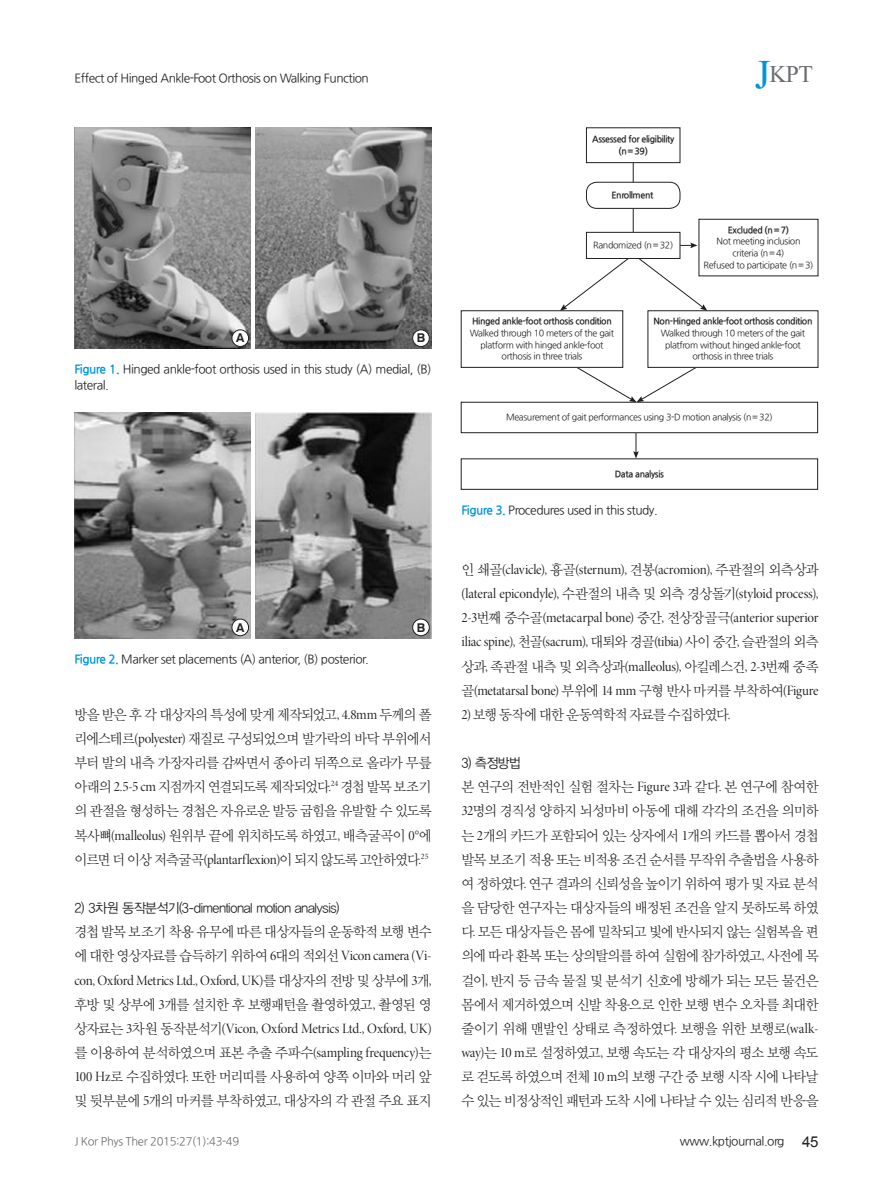
<style>
.page{position:relative;width:893px;height:1191px;background:#fff}
.page>*{position:absolute;margin:0;border:0;box-sizing:border-box;transform-origin:0 0}
.t1{font:30px "Aparajita";color:#6c6d70}
.본문{font:14.25px/24.2px "YDVY Mj O32";letter-spacing:-.065em;color:#231f20;text-align:justify;scale:.96 1}
.본문-2{font:14.25px/24.2px "Minion Pro Disp";letter-spacing:-.015em;color:#231f20;text-align:justify;scale:.96 1}
.본문_소제목1{font:13.5px "YDVYGO32";letter-spacing:-.03em;color:#231f20;scale:.95 1}
.t2{font:700 12.15px "Swiss 721 BT";color:#231f20}
.표_제목__그림_설명{font:12px/15.6px "Nanum Gothic OTF";letter-spacing:-.04em;color:#231f20}
.t3{font:11.25px "Nanum Gothic OTF";letter-spacing:-.03em;color:#6c6d70}
.그림지문_7_5pt{font:9px/11.7px "Nanum Gothic OTF";letter-spacing:-.04em;color:#231f20;text-align:center}
.그림지문_7_5pt-2{font:9px "Nanum Gothic OTF Bold";letter-spacing:-.04em;color:#231f20}
.s1{font-family:"Nanum Gothic OTF Bold";color:#0095d9}
.s2{font-family:"Minion Pro Disp"}
.s3{font-family:"Rotis Sans Serif Std"}
.s4{font-size:51px;color:#0095d9}
.s5{font-family:"YDVY Mj O32"}
.s6{font-family:"Arial";font-size:15px}
</style>
<div class="page">
<img style="left:74px;top:128px;width:177px;height:221px">
<img style="left:255px;top:128px;width:177px;height:221px">
<div style="left:232px;top:330px;width:17px;height:16px;background:#fff;border-radius:50%"></div>
<div style="left:232px;top:330px;width:17px;height:17px;border:1px solid #231f20;border-radius:50%"></div>
<div style="left:413px;top:330px;width:16px;height:16px;background:#fff;border-radius:50%"></div>
<div style="left:412px;top:330px;width:17px;height:17px;border:1px solid #231f20;border-radius:50%"></div>
<img style="left:74px;top:412px;width:177px;height:226px">
<img style="left:255px;top:412px;width:177px;height:226px">
<div style="left:232px;top:619px;width:17px;height:16px;background:#fff;border-radius:50%"></div>
<div style="left:232px;top:619px;width:17px;height:17px;border:1px solid #231f20;border-radius:50%"></div>
<div style="left:413px;top:619px;width:16px;height:16px;background:#fff;border-radius:50%"></div>
<div style="left:412px;top:619px;width:17px;height:17px;border:1px solid #231f20;border-radius:50%"></div>
<hr style="left:633px;top:161px;width:1px;height:74px;background:#231f20">
<svg style="left:680px;top:242px;width:17px;height:6px"></svg>
<svg style="left:633px;top:433px;width:6px;height:25px"></svg>
<svg style="left:639px;top:257px;width:68px;height:54px"></svg>
<svg style="left:561px;top:358px;width:151px;height:44px"></svg>
<svg style="left:560px;top:257px;width:69px;height:54px"></svg>
<div style="left:586px;top:128px;width:94px;height:35px;border:1px solid #231f20"></div>
<div style="left:586px;top:182px;width:94px;height:26px;background:#fff;border-radius:10px"></div>
<div style="left:586px;top:182px;width:94px;height:26px;border:1px solid #231f20;border-radius:10px"></div>
<div style="left:699px;top:219px;width:119px;height:57px;background:#fff"></div>
<div style="left:699px;top:219px;width:119px;height:57px;border:1px solid #231f20"></div>
<div style="left:461px;top:402px;width:357px;height:31px;border:1px solid #231f20"></div>
<div style="left:586px;top:232px;width:94px;height:26px;background:#fff"></div>
<div style="left:586px;top:232px;width:94px;height:27px;border:1px solid #231f20"></div>
<div style="left:648px;top:311px;width:170px;height:56px;background:#fff"></div>
<div style="left:648px;top:310px;width:170px;height:57px;border:1px solid #231f20"></div>
<div style="left:461px;top:311px;width:162px;height:56px;background:#fff"></div>
<div style="left:461px;top:310px;width:162px;height:57px;border:1px solid #231f20"></div>
<p class="표_제목__그림_설명" style="left:74px;top:70px;width:296px">Effect of Hinged Ankle-Foot Orthosis on Walking Function</p>
<p class="t2" style="left:236px;top:331px;width:10px">A</p>
<p class="t2" style="left:417px;top:331px;width:10px">B</p>
<p class="표_제목__그림_설명" style="left:74px;top:361px;width:359px"><span class="s1">Figure 1.</span> Hinged ankle-foot orthosis used in this study (A) medial, (B) lateral.</p>
<p class="t2" style="left:236px;top:620px;width:10px">A</p>
<p class="t2" style="left:417px;top:620px;width:10px">B</p>
<p class="표_제목__그림_설명" style="left:74px;top:650px;width:296px"><span class="s1">Figure 2.</span> Marker set placements (A) anterior, (B) posterior.</p>
<p class="본문" style="left:74px;top:701px;width:374px">방을 받은 후 각 대상자의 특성에 맞게 제작되었고<span class="s2">, 4.8mm</span> 두께의 폴 리에스테르<span class="s2">(polyester)</span> 재질로 구성되었으며 발가락의 바닥 부위에서 부터 발의 내측 가장자리를 감싸면서 종아리 뒤쪽으로 올라가 무릎 아래의 <span class="s2">2.5-5 cm</span> 지점까지 연결되도록 제작되었다<span class="s2">.</span><sup>24</sup> 경첩 발목 보조기 의 관절을 형성하는 경첩은 자유로운 발등 굽힘을 유발할 수 있도록 복사뼈<span class="s2">(malleolus)</span> 원위부 끝에 위치하도록 하였고<span class="s2">,</span> 배측굴곡이 <span class="s2">0°</span>에 이르면 더 이상 저측굴곡<span class="s2">(plantarflexion)</span>이 되지 않도록 고안하였다<span class="s2">.</span><sup>25</sup></p>
<p class="본문_소제목1" style="left:74px;top:898px;width:280px">2) 3차원 동작분석기(3<span class="s3">-</span>dimentional motion analysis)</p>
<p class="본문" style="left:74px;top:919px;width:374px">경첩 발목 보조기 착용 유무에 따른 대상자들의 운동학적 보행 변수 에 대한 영상자료를 습득하기 위하여 <span class="s2">6</span>대의 적외선 <span class="s2">Vicon camera (Vi&shy;con, Oxford Metrics Ltd., Oxford, UK)</span>를 대상자의 전방 및 상부에 <span class="s2">3</span>개<span class="s2">, </span>후방 및 상부에 <span class="s2">3</span>개를 설치한 후 보행패턴을 촬영하였고<span class="s2">,</span> 촬영된 영 상자료는 <span class="s2">3</span>차원 동작분석기<span class="s2">(Vicon, Oxford Metrics Ltd., Oxford, UK) </span>를 이용하여 분석하였으며 표본 추출 주파수<span class="s2">(sampling frequency)</span>는 <span class="s2">100 Hz</span>로 수집하였다<span class="s2">.</span> 또한 머리띠를 사용하여 양쪽 이마와 머리 앞 및 뒷부분에 <span class="s2">5</span>개의 마커를 부착하였고<span class="s2">,</span> 대상자의 각 관절 주요 표지</p>
<p class="t3" style="left:74px;top:1134px;width:166px">J Kor Phys Ther 2015:27(1):43-49</p>
<p class="그림지문_7_5pt-2" style="left:592px;top:134px;width:84px">Assessed for eligibility</p>
<p class="그림지문_7_5pt-2" style="left:618px;top:146px;width:31px">(n= 39)</p>
<p class="그림지문_7_5pt-2" style="left:611px;top:190px;width:43px">Enrollment</p>
<p class="그림지문_7_5pt" style="left:593px;top:239px;width:82px">Randomized (n= 32)</p>
<h1 class="t1" style="left:755px;top:60px;width:60px"><span class="s4">J</span>KPT</h1>
<p class="그림지문_7_5pt-2" style="left:728px;top:225px;width:63px">Excluded (n= 7)</p>
<p class="그림지문_7_5pt" style="left:716px;top:235px;width:85px">Not meeting inclusion</p>
<p class="그림지문_7_5pt" style="left:732px;top:247px;width:54px">criteria (n= 4)</p>
<p class="그림지문_7_5pt" style="left:703px;top:259px;width:112px">Refused to participate (n= 3)</p>
<p class="그림지문_7_5pt-2" style="left:472px;top:317px;width:141px">Hinged ankle-foot orthosis condition</p>
<p class="그림지문_7_5pt" style="left:470px;top:327px;width:146px">Walked through 10 meters of the gait platform with hinged ankle-foot orthosis in three trials</p>
<p class="그림지문_7_5pt-2" style="left:653px;top:317px;width:161px">Non-Hinged ankle-foot orthosis condition</p>
<p class="그림지문_7_5pt" style="left:661px;top:327px;width:146px">Walked through 10 meters of the gait platfrom without hinged ankle-foot orthosis in three trials</p>
<p class="그림지문_7_5pt" style="left:506px;top:411px;width:268px">Measurement of gait performances using 3-D motion analysis (n= 32)</p>
<p class="그림지문_7_5pt-2" style="left:615px;top:469px;width:51px">Data analysis</p>
<p class="표_제목__그림_설명" style="left:461px;top:502px;width:198px"><span class="s1">Figure 3.</span> Procedures used in this study.</p>
<p class="본문-2" style="left:461px;top:557px;width:374px"><span class="s5">인 쇄골</span>(clavicle), <span class="s5">흉골</span>(sternum), <span class="s5">견봉</span>(acromion), <span class="s5">주관절의 외측상과 </span>(lateral epicondyle), <span class="s5">수관절의 내측 및 외측 경상돌기</span>(styloid process), 2-3<span class="s5">번째 중수골</span>(metacarpal bone) <span class="s5">중간</span>, <span class="s5">전상장골극</span>(anterior superior iliac spine), <span class="s5">천골</span>(sacrum), <span class="s5">대퇴와 경골</span>(tibia) <span class="s5">사이 중간</span>, <span class="s5">슬관절의 외측 상과</span>, <span class="s5">족관절 내측 및 외측상과</span>(malleolus), <span class="s5">아킬레스건</span>, 2-3<span class="s5">번째 중족 골</span>(metatarsal bone) <span class="s5">부위에</span> 14 mm <span class="s5">구형 반사 마커를 부착하여</span>(Figure</p>
<p class="본문" style="left:461px;top:701px;width:282px"><span class="s2">2)</span> 보행 동작에 대한 운동역학적 자료를 수집하였다<span class="s2">.</span></p>
<p class="본문_소제목1" style="left:461px;top:753px;width:64px">3) 측정방법</p>
<p class="본문" style="left:461px;top:774px;width:374px">본 연구의 전반적인 실험 절차는 <span class="s2">Figure 3</span>과 같다<span class="s2">.</span> 본 연구에 참여한 <span class="s2">32</span>명의 경직성 양하지 뇌성마비 아동에 대해 각각의 조건을 의미하 는 <span class="s2">2</span>개의 카드가 포함되어 있는 상자에서 <span class="s2">1</span>개의 카드를 뽑아서 경첩 발목 보조기 적용 또는 비적용 조건 순서를 무작위 추출법을 사용하 여 정하였다<span class="s2">.</span> 연구 결과의 신뢰성을 높이기 위하여 평가 및 자료 분석 을 담당한 연구자는 대상자들의 배정된 조건을 알지 못하도록 하였 다<span class="s2">.</span> 모든 대상자들은 몸에 밀착되고 빛에 반사되지 않는 실험복을 편 의에 따라 환복 또는 상의탈의를 하여 실험에 참가하였고<span class="s2">,</span> 사전에 목 걸이<span class="s2">,</span> 반지 등 금속 물질 및 분석기 신호에 방해가 되는 모든 물건은 몸에서 제거하였으며 신발 착용으로 인한 보행 변수 오차를 최대한 줄이기 위해 맨발인 상태로 측정하였다<span class="s2">.</span> 보행을 위한 보행로<span class="s2">(walk&shy;way)</span>는 <span class="s2">10 m</span>로 설정하였고<span class="s2">,</span> 보행 속도는 각 대상자의 평소 보행 속도 로 걷도록 하였으며 전체 <span class="s2">10 m</span>의 보행 구간 중 보행 시작 시에 나타날 수 있는 비정상적인 패턴과 도착 시에 나타날 수 있는 심리적 반응을</p>
<p class="표_제목__그림_설명" style="left:680px;top:1133px;width:140px">www.kptjournal.org <span class="s6">45</span></p>
</div>
